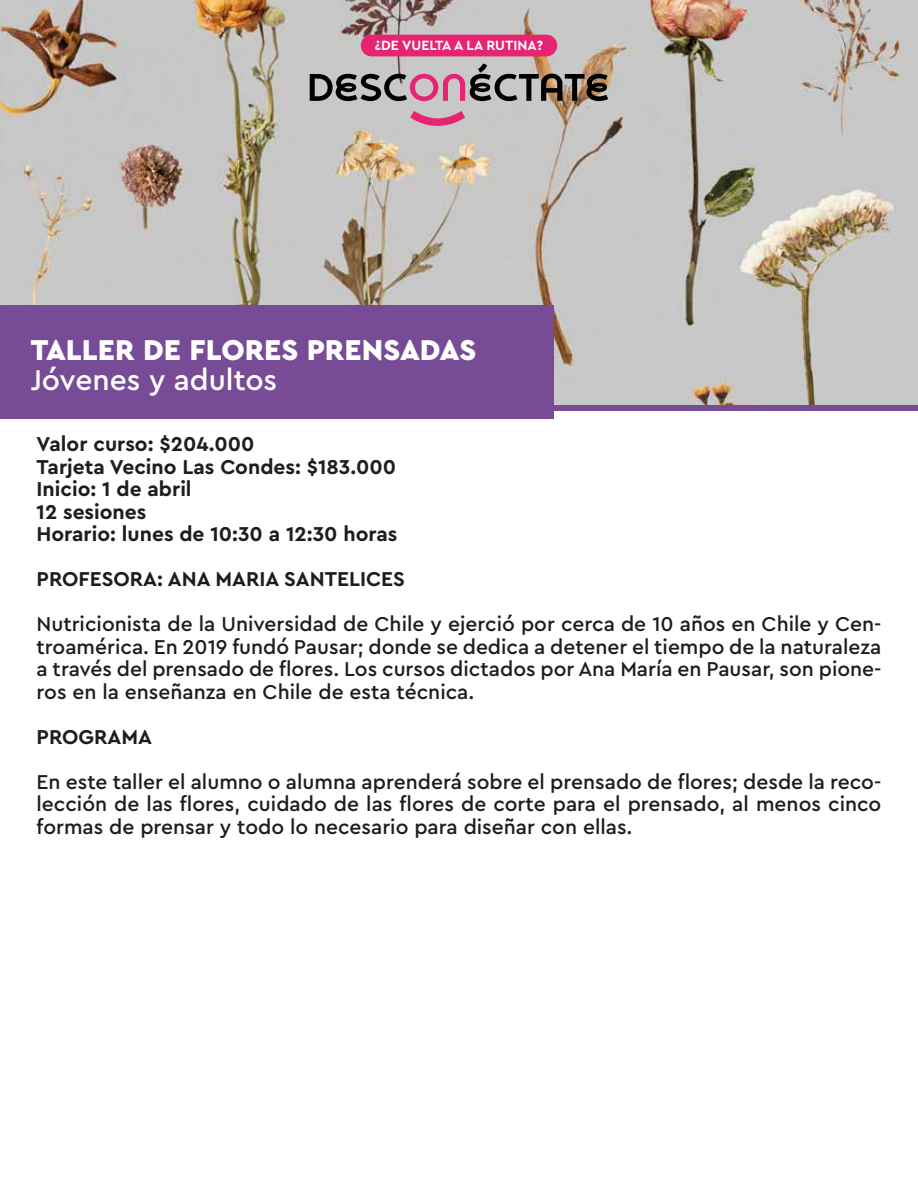
<style>
.page{position:relative;width:918px;height:1188px;background:#fff}
.page>*{position:absolute;margin:0;border:0;box-sizing:border-box;transform-origin:0 0}
.t1{font:900 30px "Cera Pro";color:#fff}
.t2{font:500 30px "Cera Pro";color:#fff}
.t3{font:500 21px/22.5px "Cera Pro";color:#1d1d1b;text-align:justify}
.t4{font:700 21px/22.5px "Cera Pro";color:#1d1d1b}
.t5{font:700 14.1px "Cera Pro";color:#fff}
</style>
<div class="page">
<img style="left:0;top:0;width:918px;height:405px">
<div style="left:0;top:305px;width:553px;height:114px;background:#784b96"></div>
<div style="left:361px;top:35px;width:196px;height:21px;background:#e72471;border-radius:11px"></div>
<svg style="left:310px;top:63px;width:298px;height:38px;background:#948484"></svg>
<svg style="left:410px;top:111px;width:55px;height:15px"></svg>
<div style="left:551px;top:405px;width:367px;height:6px;background:#784b96"></div>
<p class="t5" style="left:375px;top:36px;width:170px">¿DE VUELTA A LA RUTINA?</p>
<h1 class="t1" style="left:31px;top:330px;width:447px">TALLER DE FLORES PRENSADAS</h1>
<h1 class="t2" style="left:31px;top:360px;width:248px">Jóvenes y adultos</h1>
<p class="t4" style="left:37px;top:432px;width:362px">Valor curso: $204.000<br>Tarjeta Vecino Las Condes: $183.000<br>Inicio: 1 de abril<br>12 sesiones<br>Horario: lunes de 10:30 a 12:30 horas</p>
<p class="t4" style="left:37px;top:567px;width:370px">PROFESORA: ANA MARIA SANTELICES</p>
<p class="t3" style="left:37px;top:612px;width:846px">Nutricionista de la Universidad de Chile y ejerció por cerca de 10 años en Chile y Cen&shy;troamérica. En 2019 fundó Pausar; donde se dedica a detener el tiempo de la naturaleza a través del prensado de flores. Los cursos dictados por Ana María en Pausar, son pione&shy;ros en la enseñanza en Chile de esta técnica.</p>
<p class="t4" style="left:37px;top:724px;width:117px">PROGRAMA</p>
<p class="t3" style="left:37px;top:769px;width:846px">En este taller el alumno o alumna aprenderá sobre el prensado de flores; desde la reco&shy;lección de las flores, cuidado de las flores de corte para el prensado, al menos cinco formas de prensar y todo lo necesario para diseñar con ellas.</p>
</div>
